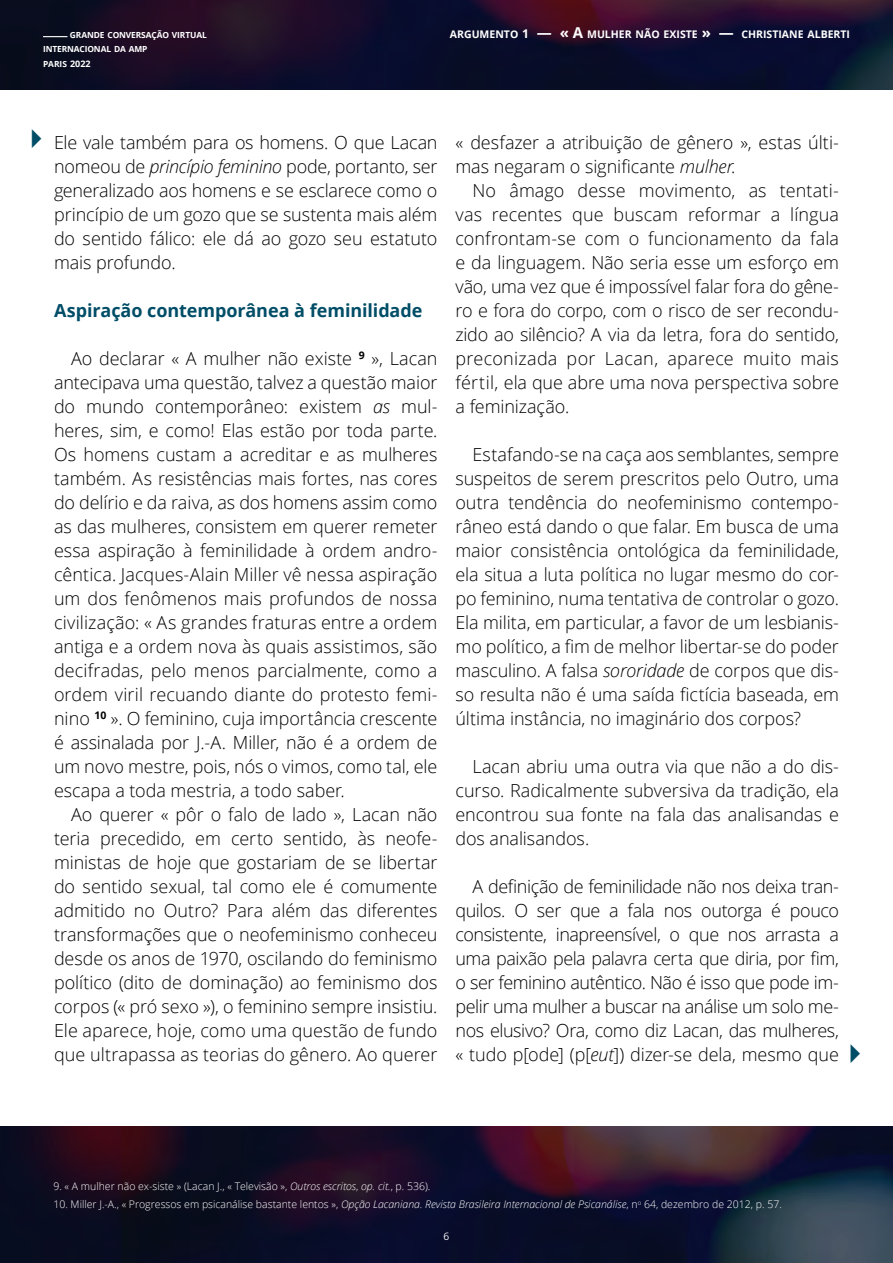
<style>
.page{position:relative;width:893px;height:1263px;background:#fff}
.page>*{position:absolute;margin:0;border:0;box-sizing:border-box;transform-origin:0 0}
.t1{font:300 18px/24px "Open Sans";letter-spacing:-.005em;color:#000;text-align:justify}
.t2{font:700 18px "Open Sans";letter-spacing:-.005em;color:#004d67}
.t3{font:300 10.5px "Open Sans";color:#fff}
.t4{font:700 10.5px "Open Sans";color:#fff}
.t5{font:10.5px "Bastardus Sans";color:#fff}
.t6{font:700 8.4px "Open Sans";letter-spacing:-.015em;color:#fff}
.s1{font-size:12px}
.s2{font-size:15px}
.s3{font-size:9px}
.s4{font-style:italic}
</style>
<div class="page">
<img style="left:0;top:1126px;width:893px;height:137px">
<img style="left:0;top:0;width:893px;height:89px">
<svg style="left:43px;top:36px;width:24px;height:1px"></svg>
<p class="t6" style="left:70px;top:29px;width:138px">GRANDE CONVERSAÇÃO VIRTUAL</p>
<p class="t4" style="left:450px;top:27px;width:402px">ARGUMENTO <span class="s1">1</span> <span class="s2">— « A</span> MULHER NÃO EXISTE <span class="s2">» —</span> CHRISTIANE ALBERTI</p>
<p class="t6" style="left:43px;top:43px;width:106px">INTERNACIONAL DA AMP</p>
<p class="t6" style="left:43px;top:58px;width:49px">PARIS <span class="s3">2022</span></p>
<p class="t1" style="left:54px;top:130px;width:385px">Ele vale também para os homens. O que Lacan nomeou de <span class="s4">princípio feminino</span> pode, portanto, ser generalizado aos homens e se esclarece como o princípio de um gozo que se sustenta mais além do sentido fálico: ele dá ao gozo seu estatuto mais profundo.</p>
<p class="t2" style="left:54px;top:298px;width:370px">Aspiração contemporânea à feminilidade</p>
<p class="t1" style="left:54px;top:346px;width:385px;text-indent:17px">Ao declarar « A mulher não existe <sup>9</sup> », Lacan antecipava uma questão, talvez a questão maior do mundo contemporâneo: existem <span class="s4">as</span> mul&shy;heres, sim, e como! Elas estão por toda parte.<br>Os homens custam a acreditar e as mulheres também. As resistências mais fortes, nas cores do delírio e da raiva, as dos homens assim como as das mulheres, consistem em querer remeter essa aspiração à feminilidade à ordem andro&shy;cêntica. Jacques-Alain Miller vê nessa aspiração um dos fenômenos mais profundos de nossa civilização: « As grandes fraturas entre a ordem antiga e a ordem nova às quais assistimos, são decifradas, pelo menos parcialmente, como a ordem viril recuando diante do protesto femi&shy;nino <sup>10</sup> ». O feminino, cuja importância crescente é assinalada por J.-A. Miller, não é a ordem de um novo mestre, pois, nós o vimos, como tal, ele escapa a toda mestria, a todo saber.</p>
<p class="t1" style="left:54px;top:802px;width:385px;text-indent:17px">Ao querer « pôr o falo de lado », Lacan não teria precedido, em certo sentido, às neofe&shy;ministas de hoje que gostariam de se libertar do sentido sexual, tal como ele é comumente admitido no Outro? Para além das diferentes transformações que o neofeminismo conheceu desde os anos de 1970, oscilando do feminismo político (dito de dominação) ao feminismo dos corpos (« pró sexo »), o feminino sempre insistiu.<br>Ele aparece, hoje, como uma questão de fundo que ultrapassa as teorias do gênero. Ao querer</p>
<p class="t1" style="left:455px;top:130px;width:385px">« desfazer a atribuição de gênero », estas últi&shy;mas negaram o significante <span class="s4">mulher</span>.</p>
<p class="t1" style="left:455px;top:178px;width:385px;text-indent:17px">No âmago desse movimento, as tentati&shy;vas recentes que buscam reformar a língua confrontam-se com o funcionamento da fala e da linguagem. Não seria esse um esforço em vão, uma vez que é impossível falar fora do gêne&shy;ro e fora do corpo, com o risco de ser recondu&shy;zido ao silêncio? A via da letra, fora do sentido, preconizada por Lacan, aparece muito mais fértil, ela que abre uma nova perspectiva sobre a feminização.</p>
<p class="t1" style="left:455px;top:442px;width:385px;text-indent:17px">Estafando-se na caça aos semblantes, sempre suspeitos de serem prescritos pelo Outro, uma outra tendência do neofeminismo contempo&shy;râneo está dando o que falar. Em busca de uma maior consistência ontológica da feminilidade, ela situa a luta política no lugar mesmo do cor&shy;po feminino, numa tentativa de controlar o gozo.<br>Ela milita, em particular, a favor de um lesbianis&shy;mo político, a fim de melhor libertar-se do poder masculino. A falsa <span class="s4">sororidade</span> de corpos que dis&shy;so resulta não é uma saída fictícia baseada, em última instância, no imaginário dos corpos?</p>
<p class="t1" style="left:455px;top:754px;width:385px;text-indent:17px">Lacan abriu uma outra via que não a do dis&shy;curso. Radicalmente subversiva da tradição, ela encontrou sua fonte na fala das analisandas e dos analisandos.</p>
<p class="t1" style="left:455px;top:874px;width:385px;text-indent:17px">A definição de feminilidade não nos deixa tran&shy;quilos. O ser que a fala nos outorga é pouco consistente, inapreensível, o que nos arrasta a uma paixão pela palavra certa que diria, por fim, o ser feminino autêntico. Não é isso que pode im&shy;pelir uma mulher a buscar na análise um solo me&shy;nos elusivo? Ora, como diz Lacan, das mulheres, « tudo p[ode] (p[<span class="s4">eut</span>]) dizer-se dela, mesmo que</p>
<p class="t3" style="left:53px;top:1179px;width:379px">9. « A mulher não ex-siste » (Lacan J., « Televisão », <span class="s4">Outros escritos</span>, <span class="s4">op. cit.</span>, p. 536).</p>
<p class="t3" style="left:53px;top:1197px;width:730px">10. Miller J.-A., « Progressos em psicanálise bastante lentos », <span class="s4">Opção Lacaniana. Revista Brasileira Internacional de Psicanálise</span>, n<sup>o</sup> 64, dezembro de 2012, p. 57.</p>
<p class="t5" style="left:443px;top:1230px;width:7px">6</p>
</div>
